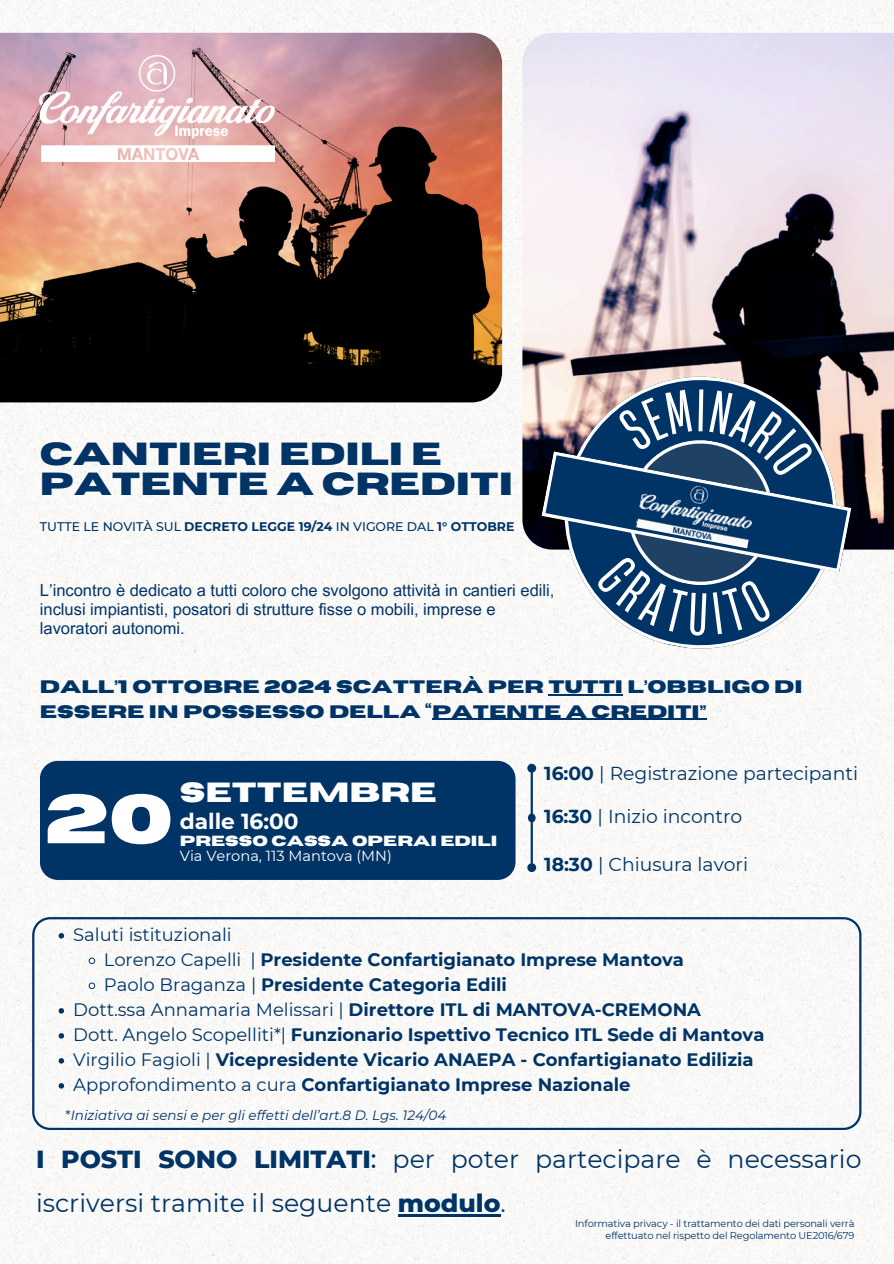
<style>
.page{position:relative;width:894px;height:1264px;background:#fff}
.page>*{position:absolute;margin:0;border:0;box-sizing:border-box;transform-origin:0 0}
.t1{font:700 69px "Horizon";color:#fff}
.t2{font:700 31.8px/30px "Horizon";color:#036}
.t3{font:700 27.6px "Horizon";color:#fff}
.t4{font:25.2px/43.8px "Montserrat";color:#036}
.t5{font:700 21.75px "Montserrat";color:#fff}
.t6{font:18.75px "Montserrat";color:#036}
.t7{font:700 18px "Montserrat";color:#036}
.t8{font:700 18px/24.8px "Horizon";color:#036}
.t9{font:18px "Montserrat";color:#036}
.t10{font:16.5px/19.2px "Arial MT Pro";color:#036}
.t11{font:14.55px/15.5px "Montserrat";color:#fff}
.t12{font:italic 13.5px "Montserrat";color:#036}
.t13{font:500 12.45px "Montserrat";color:#036}
.t14{font:9.9px/11.6px "Montserrat";letter-spacing:-.015em;color:#036;text-align:right}
.s1{font-weight:700}
.s2{font-family:"Horizon";font-weight:700}
.s3{font-weight:400}
.s4{font-style:normal}
.s5{font-weight:800}
.s6{font-weight:500}
</style>
<div class="page">
<img style="left:0;top:0;width:893px;height:1263px">
<img style="left:522px;top:33px;width:371px;height:516px">
<img style="left:0;top:33px;width:502px;height:369px">
<hr style="left:548px;top:694px;width:75px;height:1px;background:#036">
<hr style="left:432px;top:718px;width:274px;height:2px;background:#036">
<div style="left:40px;top:760px;width:475px;height:120px;background:#036"></div>
<hr style="left:530px;top:772px;width:2px;height:91px;background:#036">
<div style="left:528px;top:864px;width:7px;height:7px;background:#036;border-radius:50%"></div>
<div style="left:527px;top:863px;width:9px;height:9px;border:2px solid #036;border-radius:50%"></div>
<div style="left:528px;top:765px;width:7px;height:6px;background:#036;border-radius:50%"></div>
<div style="left:527px;top:763px;width:9px;height:9px;border:2px solid #036;border-radius:50%"></div>
<svg style="left:527px;top:813px;width:8px;height:9px"></svg>
<svg style="left:552px;top:365px;width:295px;height:295px"></svg>
<svg style="left:32px;top:917px;width:829px;height:212px"></svg>
<svg style="left:59px;top:933px;width:5px;height:5px"></svg>
<svg style="left:88px;top:957px;width:7px;height:7px"></svg>
<svg style="left:88px;top:982px;width:7px;height:7px"></svg>
<svg style="left:59px;top:1008px;width:5px;height:5px"></svg>
<svg style="left:59px;top:1033px;width:5px;height:5px"></svg>
<svg style="left:59px;top:1058px;width:5px;height:5px"></svg>
<svg style="left:59px;top:1083px;width:5px;height:5px"></svg>
<img style="left:40px;top:55px;width:234px;height:106px">
<hr style="left:398px;top:1213px;width:102px;height:3px;background:#036">
<svg style="left:541px;top:389px;width:310px;height:247px"></svg>
<h1 class="t2" style="left:40px;top:439px;width:474px">CANTIERI EDILI E<br>PATENTE A CREDITI</h1>
<p class="t13" style="left:40px;top:519px;width:476px">TUTTE LE NOVITÀ SUL <span class="s1">DECRETO LEGGE 19/24</span> IN VIGORE DAL <span class="s1">1° OTTOBRE</span></p>
<p class="t10" style="left:40px;top:582px;width:516px">L’incontro è dedicato a tutti coloro che svolgono attività in cantieri edili, inclusi impiantisti, posatori di strutture fisse o mobili, imprese e lavoratori autonomi.</p>
<h1 class="t8" style="left:40px;top:674px;width:764px">DALL’1 OTTOBRE 2024 SCATTERÀ PER TUTTI L’OBBLIGO DI<br>ESSERE IN POSSESSO DELLA “PATENTE A CREDITI”</h1>
<h2 class="t1" style="left:45px;top:785px;width:129px">20</h2>
<p class="t3" style="left:180px;top:778px;width:258px">SETTEMBRE</p>
<p class="t5" style="left:180px;top:808px;width:120px">dalle 16:00</p>
<p class="t11" style="left:180px;top:832px;width:319px"><span class="s2">PRESSO CASSA OPERAI EDILI<br></span>Via Verona, 113 Mantova (MN)</p>
<h6 class="t6" style="left:544px;top:761px;width:315px"><span class="s1">16:00</span> | Registrazione partecipanti</h6>
<h4 class="t6" style="left:544px;top:804px;width:199px"><span class="s1">16:30</span> | Inizio incontro</h4>
<p class="t6" style="left:544px;top:853px;width:205px"><span class="s1">18:30</span> | Chiusura lavori</p>
<p class="t9" style="left:73px;top:923px;width:160px">Saluti istituzionali</p>
<p class="t7" style="left:104px;top:948px;width:581px"><span class="s3">Lorenzo Capelli |</span> Presidente Confartigianato Imprese Mantova</p>
<p class="t7" style="left:104px;top:973px;width:404px"><span class="s3">Paolo Braganza |</span> Presidente Categoria Edili</p>
<p class="t7" style="left:73px;top:998px;width:629px"><span class="s3">Dott.ssa Annamaria Melissari |</span> Direttore ITL di MANTOVA-CREMONA</p>
<p class="t7" style="left:73px;top:1023px;width:692px"><span class="s3">Dott. Angelo Scopelliti*|</span> Funzionario Ispettivo Tecnico ITL Sede di Mantova</p>
<p class="t7" style="left:73px;top:1048px;width:681px"><span class="s3">Virgilio Fagioli |</span> Vicepresidente Vicario ANAEPA - Confartigianato Edilizia</p>
<p class="t7" style="left:73px;top:1073px;width:558px"><span class="s3">Approfondimento a cura</span> Confartigianato Imprese Nazionale</p>
<p class="t12" style="left:65px;top:1106px;width:382px"><span class="s4">*</span>Iniziativa ai sensi e per gli effetti dell’art.8 D. Lgs. 124/04</p>
<h3 class="t4" style="left:36px;top:1136px;width:826px"><span class="s5">I POSTI SONO LIMITATI</span><span class="s6">:</span> per poter partecipare è necessario iscriversi tramite il seguente <span class="s5">modulo</span>.</h3>
<p class="t14" style="left:575px;top:1217px;width:281px">Informativa privacy - il trattamento dei dati personali verrà effettuato nel rispetto del Regolamento UE2016/679</p>
</div>
